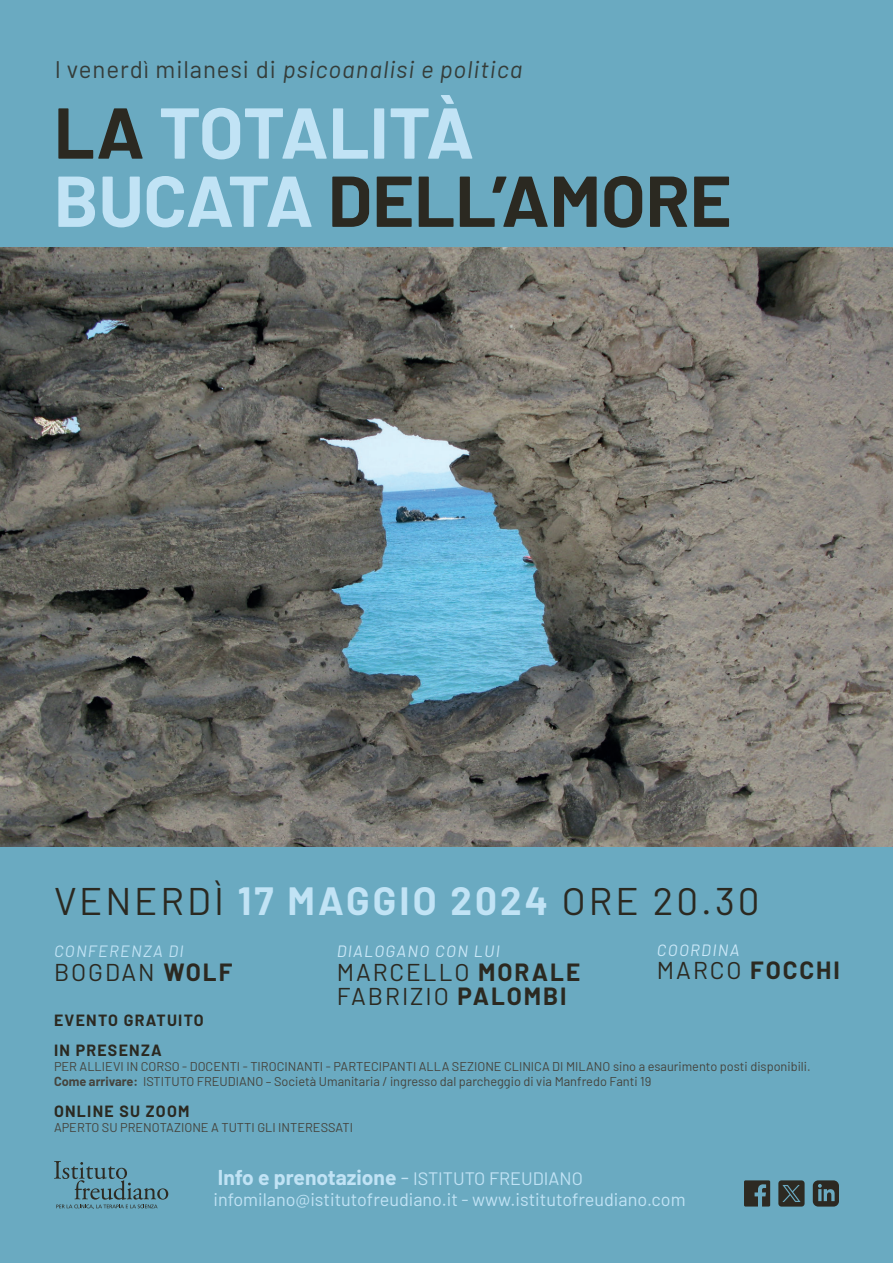
<style>
.page{position:relative;width:893px;height:1263px;background:#6aaac1}
.page>*{position:absolute;margin:0;border:0;box-sizing:border-box;transform-origin:0 0}
.t1{font:700 71.85px/68.2px "Barlow";color:#c1e3f5}
.t2{font:38.55px "Barlow";letter-spacing:.08em;color:#2b2921}
.t3{font:24.3px/23.7px "Barlow";letter-spacing:.08em;color:#2b2921}
.t4{font:700 24.3px "Barlow";letter-spacing:.08em;color:#2b2921}
.t5{font:italic 24px "Barlow";letter-spacing:.04em;color:#2b2921}
.t6{font:700 21px "Barlow";color:#c1e3f5}
.t7{font:18px "Barlow";color:#c1e3f5}
.t8{font:italic 16.35px "Barlow";letter-spacing:.08em;color:#cbe8f8}
.t9{font:italic 16.35px "Barlow";letter-spacing:.08em;color:#c1e3f5}
.t10{font:700 15.9px/29.8px "Barlow";letter-spacing:.08em;color:#2b2921}
.t11{font:12.75px/15.3px "Barlow";color:#45443e}
.s1{font-style:normal}
.s2{color:#2b2921}
.s3{font-weight:700;color:#c1e3f5}
.s4{font-weight:700}
.s5{font-weight:400}
.s6{font-weight:400;font-size:18px}
</style>
<div class="page">
<svg style="left:744px;top:1180px;width:26px;height:26px"></svg>
<svg style="left:778px;top:1180px;width:27px;height:26px"></svg>
<svg style="left:813px;top:1180px;width:26px;height:26px"></svg>
<svg style="left:54px;top:1161px;width:114px;height:48px"></svg>
<img style="left:0;top:247px;width:893px;height:599px">
<h3 class="t5" style="left:54px;top:52px;width:470px"><span class="s1">I venerdì milanesi di</span> psicoanalisi e politica</h3>
<h1 class="t1" style="left:54px;top:93px;width:679px"><span class="s2">LA</span> TOTALITÀ<br>BUCATA <span class="s2">DELL’AMORE</span></h1>
<h2 class="t2" style="left:54px;top:873px;width:707px">VENERDÌ <span class="s3">17 MAGGIO 2024</span> ORE 20.30</h2>
<p class="t9" style="left:54px;top:939px;width:131px">CONFERENZA DI</p>
<h3 class="t3" style="left:54px;top:958px;width:180px">BOGDAN <span class="s4">WOLF</span></h3>
<p class="t8" style="left:657px;top:938px;width:84px">COORDINA</p>
<h3 class="t4" style="left:657px;top:952px;width:184px"><span class="s5">MARCO</span> FOCCHI</h3>
<p class="t8" style="left:337px;top:939px;width:165px">DIALOGANO CON LUI</p>
<h3 class="t3" style="left:337px;top:958px;width:245px">MARCELLO <span class="s4">MORALE<br></span>FABRIZIO <span class="s4">PALOMBI</span></h3>
<p class="t10" style="left:54px;top:1004px;width:151px">EVENTO GRATUITO<br>IN PRESENZA</p>
<p class="t11" style="left:54px;top:1058px;width:758px">PER ALLIEVI IN CORSO - DOCENTI - TIROCINANTI - PARTECIPANTI ALLA SEZIONE CLINICA DI MILANO sino a esaurimento posti disponibili.<br><span class="s4">Come arrivare:</span> ISTITUTO FREUDIANO – Società Umanitaria / ingresso dal parcheggio di via Manfredo Fanti 19</p>
<p class="t10" style="left:54px;top:1095px;width:137px">ONLINE SU ZOOM</p>
<p class="t11" style="left:54px;top:1119px;width:301px">APERTO SU PRENOTAZIONE A TUTTI GLI INTERESSATI</p>
<h3 class="t6" style="left:218px;top:1161px;width:367px">Info e prenotazione <span class="s5">-</span> <span class="s6">ISTITUTO FREUDIANO</span></h3>
<h3 class="t7" style="left:214px;top:1187px;width:473px">infomilano@istitutofreudiano.it - www.istitutofreudiano.com</h3>
</div>
